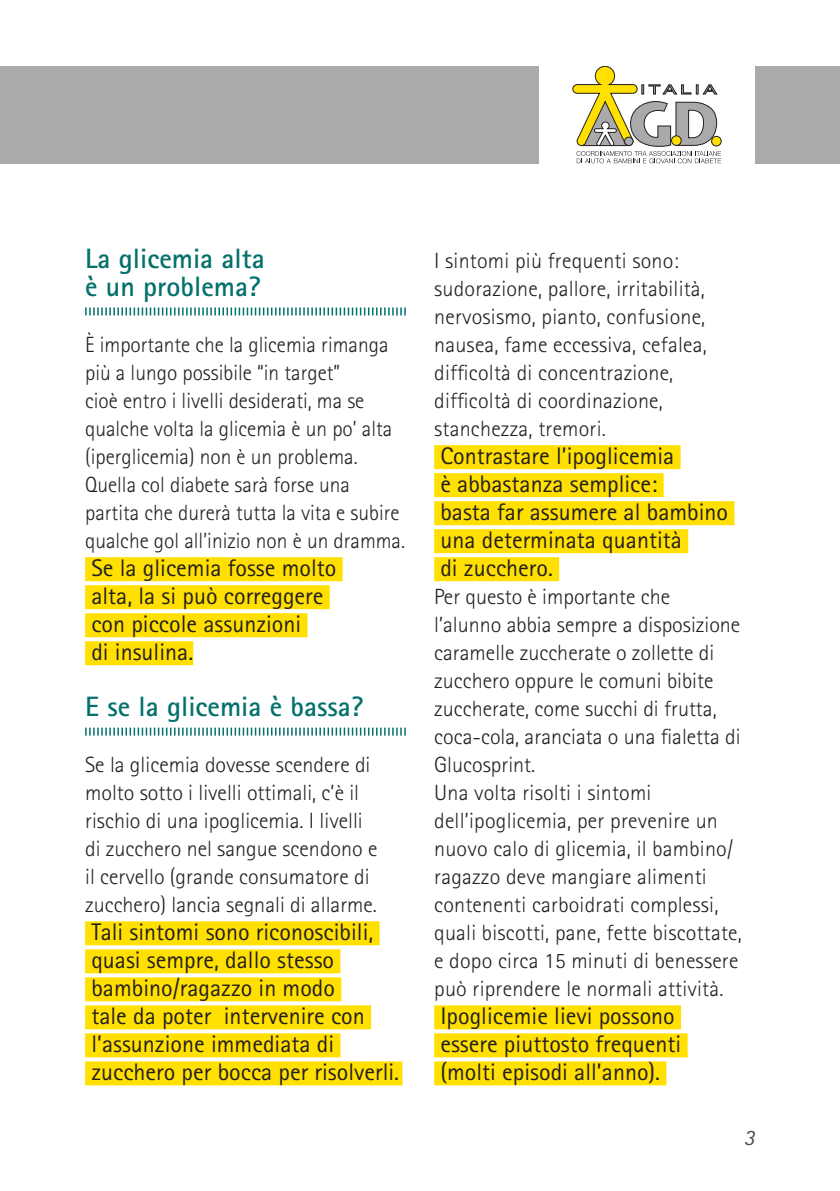
<style>
.page{position:relative;width:840px;height:1191px;background:#fff}
.page>*{position:absolute;margin:0;border:0;box-sizing:border-box;transform-origin:0 0}
.t1{font:700 28px/28px "Rotis Sans Serif";color:#04716d}
.t2{font:24px/28px "Rotis Sans Serif";color:#241f1f}
.t3{font:300 22px/28px "Rotis Sans Serif";color:#241f1f}
.t4{font:italic 22px "Rotis Sans Serif";color:#554b44}
</style>
<div class="page">
<div style="left:0;top:66px;width:839px;height:97px;background:#aaaaac"></div>
<div style="left:539px;top:0;width:215px;height:180px;background:#fff"></div>
<div style="left:711px;top:136px;width:10px;height:10px;border:1px solid #241f1f;border-radius:50%"></div>
<svg style="left:572px;top:66px;width:148px;height:97px"></svg>
<svg style="left:85px;top:307px;width:320px;height:8px"></svg>
<div style="left:85px;top:557px;width:257px;height:24px;background:#ffe000"></div>
<div style="left:85px;top:585px;width:244px;height:24px;background:#ffe000"></div>
<div style="left:85px;top:613px;width:222px;height:24px;background:#ffe000"></div>
<div style="left:85px;top:641px;width:108px;height:24px;background:#ffe000"></div>
<svg style="left:85px;top:727px;width:320px;height:8px"></svg>
<div style="left:85px;top:921px;width:294px;height:24px;background:#ffe000"></div>
<div style="left:85px;top:949px;width:255px;height:24px;background:#ffe000"></div>
<div style="left:85px;top:977px;width:256px;height:24px;background:#ffe000"></div>
<div style="left:85px;top:1005px;width:286px;height:24px;background:#ffe000"></div>
<div style="left:85px;top:1033px;width:255px;height:24px;background:#ffe000"></div>
<div style="left:85px;top:1061px;width:317px;height:24px;background:#ffe000"></div>
<div style="left:434px;top:445px;width:246px;height:24px;background:#ffe000"></div>
<div style="left:434px;top:473px;width:229px;height:24px;background:#ffe000"></div>
<div style="left:434px;top:501px;width:300px;height:24px;background:#ffe000"></div>
<div style="left:434px;top:529px;width:253px;height:24px;background:#ffe000"></div>
<div style="left:434px;top:557px;width:125px;height:24px;background:#ffe000"></div>
<div style="left:434px;top:1005px;width:246px;height:24px;background:#ffe000"></div>
<div style="left:434px;top:1033px;width:253px;height:24px;background:#ffe000"></div>
<div style="left:434px;top:1061px;width:232px;height:24px;background:#ffe000"></div>
<p class="t1" style="left:85px;top:244px;width:181px">La glicemia alta è un problema?</p>
<p class="t3" style="left:85px;top:331px;width:321px">È importante che la glicemia rimanga più a lungo possibile “in target”<br>cioè entro i livelli desiderati, ma se qualche volta la glicemia è un po’ alta (iperglicemia) non è un problema.<br>Quella col diabete sarà forse una partita che durerà tutta la vita e subire qualche gol all’inizio non è un dramma.</p>
<p class="t2" style="left:91px;top:554px;width:246px">Se la glicemia fosse molto alta, la si può correggere con piccole assunzioni<br>di insulina.</p>
<p class="t1" style="left:85px;top:692px;width:279px">E se la glicemia è bassa?</p>
<p class="t3" style="left:85px;top:751px;width:294px">Se la glicemia dovesse scendere di molto sotto i livelli ottimali, c’è il rischio di una ipoglicemia. I livelli di zucchero nel sangue scendono e il cervello (grande consumatore di zucchero) lancia segnali di allarme.</p>
<p class="t2" style="left:91px;top:918px;width:309px">Tali sintomi sono riconoscibili, quasi sempre, dallo stesso bambino/ragazzo in modo<br>tale da poter intervenire con l’assunzione immediata di zucchero per bocca per risolverli.</p>
<p class="t3" style="left:434px;top:247px;width:274px">I sintomi più frequenti sono: sudorazione, pallore, irritabilità, nervosismo, pianto, confusione, nausea, fame eccessiva, cefalea, difficoltà di concentrazione, difficoltà di coordinazione, stanchezza, tremori.</p>
<p class="t2" style="left:440px;top:442px;width:289px">Contrastare l’ipoglicemia<br>è abbastanza semplice:<br>basta far assumere al bambino una determinata quantità<br>di zucchero.</p>
<p class="t3" style="left:434px;top:583px;width:309px">Per questo è importante che l’alunno abbia sempre a disposizione caramelle zuccherate o zollette di zucchero oppure le comuni bibite zuccherate, come succhi di frutta, coca-cola, aranciata o una fialetta di Glucosprint.<br>Una volta risolti i sintomi dell’ipoglicemia, per prevenire un nuovo calo di glicemia, il bambino/ ragazzo deve mangiare alimenti contenenti carboidrati complessi, quali biscotti, pane, fette biscottate, e dopo circa 15 minuti di benessere può riprendere le normali attività.</p>
<p class="t2" style="left:440px;top:1002px;width:242px">Ipoglicemie lievi possono essere piuttosto frequenti (molti episodi all’anno).</p>
<p class="t4" style="left:743px;top:1124px;width:12px">3</p>
</div>
